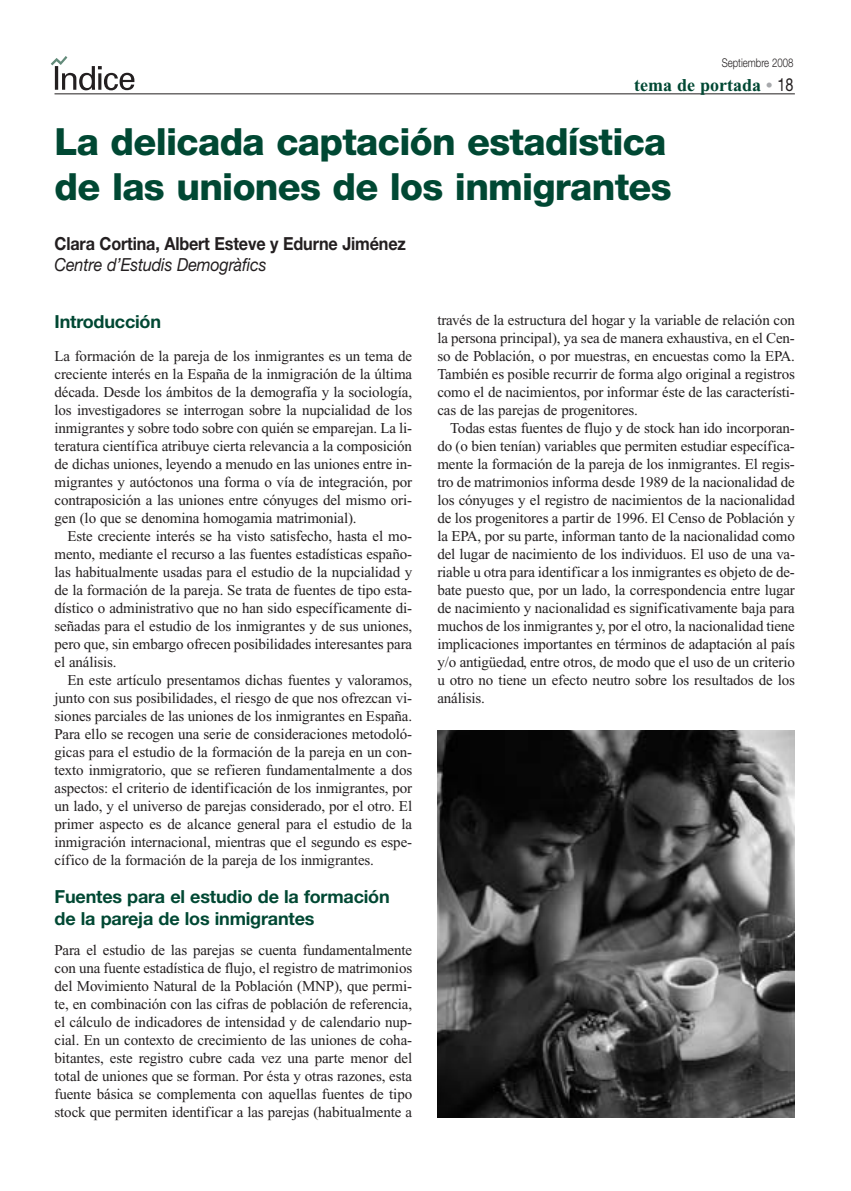
<style>
.page{position:relative;width:851px;height:1191px;background:#fff}
.page>*{position:absolute;margin:0;border:0;box-sizing:border-box;transform-origin:0 0}
.t1{font:800 37.5px/45px "Helvetica Neue";letter-spacing:-.02em;color:#004833}
.t2{font:700 18px/21.6px "Helvetica Neue";letter-spacing:-.01em;color:#004833}
.t3{font:700 18px "Helvetica Neue";letter-spacing:-.01em;color:#231f20;scale:.9 1}
.t4{font:italic 18px "Helvetica Neue";letter-spacing:-.01em;color:#231f20;scale:.9 1}
.t5{font:700 18px "Times New Roman";color:#004833}
.t6{font:15px/18px "Times New Roman";letter-spacing:-.01em;color:#231f20;text-align:justify}
.t7{font:300 12px "Helvetica Neue";color:#231f20;scale:.8 1}
.s1{color:#a7a9ac}
.s2{font-family:"Helvetica Neue";font-weight:400;color:#231f20}
</style>
<div class="page">
<hr style="left:54px;top:94px;width:740px;height:1px;background:#231f20">
<svg style="left:51px;top:56px;width:83px;height:34px"></svg>
<img style="left:437px;top:730px;width:357px;height:387px">
<p class="t7" style="left:721px;top:58px;width:91px">Septiembre 2008</p>
<p class="t5" style="left:634px;top:79px;width:161px">tema de portada <span class="s1">•</span> <span class="s2">18</span></p>
<h1 class="t1" style="left:55px;top:122px;width:618px">La delicada captación estadística de las uniones de los inmigrantes</h1>
<p class="t3" style="left:55px;top:237px;width:392px">Clara Cortina, Albert Esteve y Edurne Jiménez</p>
<p class="t4" style="left:55px;top:258px;width:237px">Centre d’Estudis Demogràfics</p>
<p class="t2" style="left:55px;top:312px;width:108px">Introducción</p>
<p class="t6" style="left:55px;top:348px;width:359px">La formación de la pareja de los inmigrantes es un tema de creciente interés en la España de la inmigración de la última década. Desde los ámbitos de la demografía y la sociología, los investigadores se interrogan sobre la nupcialidad de los inmigrantes y sobre todo sobre con quién se emparejan. La li&shy;teratura científica atribuye cierta relevancia a la composición de dichas uniones, leyendo a menudo en las uniones entre in&shy;migrantes y autóctonos una forma o vía de integración, por contraposición a las uniones entre cónyuges del mismo ori&shy;gen (lo que se denomina homogamia matrimonial).</p>
<p class="t6" style="left:55px;top:528px;width:359px;text-indent:13px">Este creciente interés se ha visto satisfecho, hasta el mo&shy;mento, mediante el recurso a las fuentes estadísticas españo&shy;las habitualmente usadas para el estudio de la nupcialidad y de la formación de la pareja. Se trata de fuentes de tipo esta&shy;dístico o administrativo que no han sido específicamente di&shy;señadas para el estudio de los inmigrantes y de sus uniones, pero que, sin embargo ofrecen posibilidades interesantes para el análisis.</p>
<p class="t6" style="left:55px;top:672px;width:359px;text-indent:13px">En este artículo presentamos dichas fuentes y valoramos, junto con sus posibilidades, el riesgo de que nos ofrezcan vi&shy;siones parciales de las uniones de los inmigrantes en España.<br>Para ello se recogen una serie de consideraciones metodoló&shy;gicas para el estudio de la formación de la pareja en un con&shy;texto inmigratorio, que se refieren fundamentalmente a dos aspectos: el criterio de identificación de los inmigrantes, por un lado, y el universo de parejas considerado, por el otro. El primer aspecto es de alcance general para el estudio de la inmigración internacional, mientras que el segundo es espe&shy;cífico de la formación de la pareja de los inmigrantes.</p>
<p class="t2" style="left:55px;top:887px;width:336px">Fuentes para el estudio de la formación de la pareja de los inmigrantes</p>
<p class="t6" style="left:55px;top:942px;width:359px">Para el estudio de las parejas se cuenta fundamentalmente con una fuente estadística de flujo, el registro de matrimonios del Movimiento Natural de la Población (MNP), que permi&shy;te, en combinación con las cifras de población de referencia, el cálculo de indicadores de intensidad y de calendario nup&shy;cial. En un contexto de crecimiento de las uniones de coha&shy;bitantes, este registro cubre cada vez una parte menor del total de uniones que se forman. Por ésta y otras razones, esta fuente básica se complementa con aquellas fuentes de tipo stock que permiten identificar a las parejas (habitualmente a</p>
<p class="t6" style="left:437px;top:312px;width:359px">través de la estructura del hogar y la variable de relación con la persona principal), ya sea de manera exhaustiva, en el Cen&shy;so de Población, o por muestras, en encuestas como la EPA.<br>También es posible recurrir de forma algo original a registros como el de nacimientos, por informar éste de las característi&shy;cas de las parejas de progenitores.</p>
<p class="t6" style="left:437px;top:420px;width:359px;text-indent:13px">Todas estas fuentes de flujo y de stock han ido incorporan&shy;do (o bien tenían) variables que permiten estudiar específica&shy;mente la formación de la pareja de los inmigrantes. El regis&shy;tro de matrimonios informa desde 1989 de la nacionalidad de los cónyuges y el registro de nacimientos de la nacionalidad de los progenitores a partir de 1996. El Censo de Población y la EPA, por su parte, informan tanto de la nacionalidad como del lugar de nacimiento de los individuos. El uso de una va&shy;riable u otra para identificar a los inmigrantes es objeto de de&shy;bate puesto que, por un lado, la correspondencia entre lugar de nacimiento y nacionalidad es significativamente baja para muchos de los inmigrantes y, por el otro, la nacionalidad tiene implicaciones importantes en términos de adaptación al país y/o antigüedad, entre otros, de modo que el uso de un criterio u otro no tiene un efecto neutro sobre los resultados de los análisis.</p>
</div>
